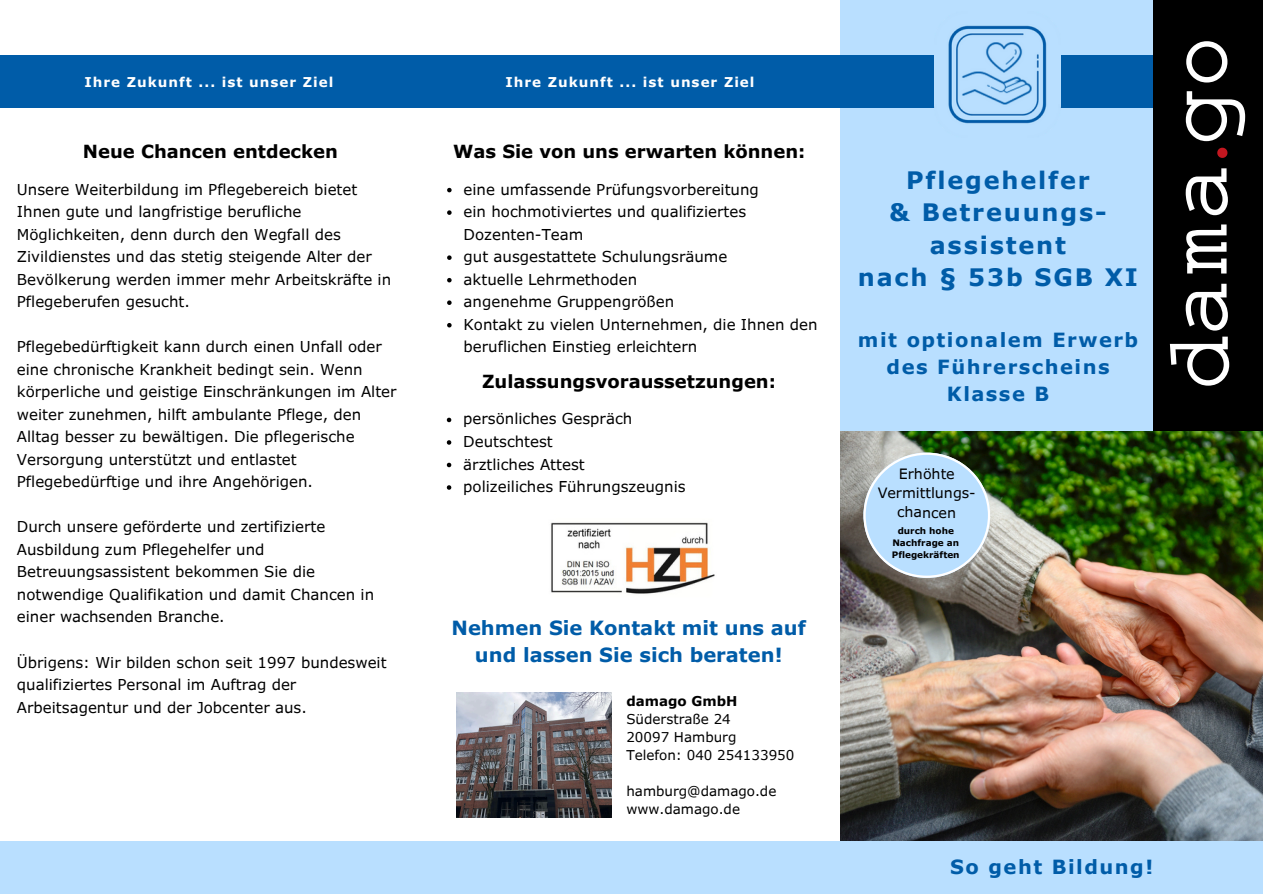
<style>
.page{position:relative;width:1263px;height:894px;background:#fff}
.page>*{position:absolute;margin:0;border:0;box-sizing:border-box;transform-origin:0 0}
.t1{font:700 24px/32.7px "Verdana Pro";letter-spacing:.075em;color:#005ca8;text-align:center}
.t2{font:700 19.5px/27px "Verdana Pro";letter-spacing:.075em;color:#005ca8;text-align:center}
.t3{font:700 19.5px/27px "Verdana Pro";color:#005ca8;text-align:center}
.t4{font:700 18px "Verdana Pro";color:#000}
.t5{font:15px/22.5px "Verdana Pro";color:#000}
.t6{font:14.25px/19.4px "Verdana Pro";letter-spacing:-.005em;color:#000;text-align:center}
.t7{font:13.5px/18px "Verdana Pro";color:#000}
.t8{font:700 13.5px "Verdana Pro";letter-spacing:.075em;color:#fff}
.t9{font:700 8.85px "Verdana Pro";letter-spacing:-.005em;color:#000}
.s1{font-weight:700}
</style>
<div class="page">
<img style="left:457px;top:692px;width:155px;height:125px">
<div style="left:840px;top:0;width:423px;height:650px;background:#b9dfff"></div>
<svg style="left:447px;top:188px;width:5px;height:4px"></svg>
<svg style="left:447px;top:210px;width:5px;height:5px"></svg>
<svg style="left:447px;top:255px;width:5px;height:5px"></svg>
<svg style="left:447px;top:278px;width:5px;height:4px"></svg>
<svg style="left:447px;top:300px;width:5px;height:5px"></svg>
<svg style="left:447px;top:323px;width:5px;height:4px"></svg>
<svg style="left:447px;top:417px;width:4px;height:5px"></svg>
<svg style="left:447px;top:440px;width:4px;height:4px"></svg>
<svg style="left:447px;top:462px;width:4px;height:5px"></svg>
<svg style="left:447px;top:485px;width:4px;height:4px"></svg>
<img style="left:551px;top:522px;width:164px;height:72px">
<div style="left:0;top:55px;width:1163px;height:53px;background:#005ca8"></div>
<img style="left:935px;top:25px;width:126px;height:99px">
<div style="left:1154px;top:0;width:109px;height:456px;background:#000"></div>
<svg style="left:1170px;top:336px;width:59px;height:49px"></svg>
<svg style="left:1186px;top:284px;width:42px;height:46px"></svg>
<svg style="left:1186px;top:224px;width:40px;height:49px"></svg>
<svg style="left:1186px;top:168px;width:42px;height:47px"></svg>
<svg style="left:1186px;top:91px;width:59px;height:50px"></svg>
<svg style="left:1186px;top:41px;width:41px;height:41px"></svg>
<svg style="left:1217px;top:148px;width:10px;height:10px"></svg>
<img style="left:840px;top:432px;width:423px;height:408px">
<div style="left:0;top:840px;width:1263px;height:53px;background:#b9dfff"></div>
<svg style="left:863px;top:452px;width:127px;height:125px"></svg>
<h4 class="t8" style="left:84px;top:73px;width:251px">Ihre Zukunft ... ist unser Ziel</h4>
<p class="t8" style="left:505px;top:73px;width:251px">Ihre Zukunft ... ist unser Ziel</p>
<h4 class="t4" style="left:83px;top:140px;width:257px">Neue Chancen entdecken</h4>
<h4 class="t4" style="left:453px;top:140px;width:354px">Was Sie von uns erwarten können:</h4>
<h4 class="t5" style="left:464px;top:177px;width:297px">eine umfassende Prüfungsvorbereitung</h4>
<p class="t5" style="left:464px;top:200px;width:284px">ein hochmotiviertes und qualifiziertes<br>Dozenten-Team</p>
<p class="t5" style="left:464px;top:245px;width:265px">gut ausgestattete Schulungsräume</p>
<p class="t5" style="left:464px;top:267px;width:175px">aktuelle Lehrmethoden</p>
<p class="t5" style="left:464px;top:290px;width:212px">angenehme Gruppengrößen</p>
<p class="t5" style="left:464px;top:312px;width:356px">Kontakt zu vielen Unternehmen, die Ihnen den beruflichen Einstieg erleichtern</p>
<p class="t4" style="left:482px;top:370px;width:295px">Zulassungsvoraussetzungen:</p>
<p class="t5" style="left:463px;top:407px;width:171px">persönliches Gespräch</p>
<h2 class="t5" style="left:463px;top:429px;width:91px">Deutschtest</h2>
<p class="t5" style="left:463px;top:452px;width:123px">ärztliches Attest</p>
<p class="t5" style="left:463px;top:474px;width:224px">polizeiliches Führungszeugnis</p>
<h3 class="t5" style="left:17px;top:177px;width:376px">Unsere Weiterbildung im Pflegebereich bietet Ihnen gute und langfristige berufliche Möglichkeiten, denn durch den Wegfall des Zivildienstes und das stetig steigende Alter der Bevölkerung werden immer mehr Arbeitskräfte in Pflegeberufen gesucht.</h3>
<h3 class="t5" style="left:17px;top:335px;width:381px">Pflegebedürftigkeit kann durch einen Unfall oder eine chronische Krankheit bedingt sein. Wenn körperliche und geistige Einschränkungen im Alter weiter zunehmen, hilft ambulante Pflege, den Alltag besser zu bewältigen. Die pflegerische Versorgung unterstützt und entlastet Pflegebedürftige und ihre Angehörigen.</h3>
<h2 class="t5" style="left:17px;top:515px;width:359px">Durch unsere geförderte und zertifizierte Ausbildung zum Pflegehelfer und Betreuungsassistent bekommen Sie die notwendige Qualifikation und damit Chancen in einer wachsenden Branche.</h2>
<h2 class="t5" style="left:17px;top:650px;width:371px">Übrigens: Wir bilden schon seit 1997 bundesweit qualifiziertes Personal im Auftrag der<br>Arbeitsagentur und der Jobcenter aus.</h2>
<h4 class="t3" style="left:451px;top:613px;width:356px">Nehmen Sie Kontakt mit uns auf und lassen Sie sich beraten!</h4>
<h2 class="t7" style="left:626px;top:691px;width:170px"><span class="s1">damago GmbH<br></span>Süderstraße 24<br>20097 Hamburg<br>Telefon: 040 254133950</h2>
<p class="t7" style="left:626px;top:781px;width:152px">hamburg@damago.de www.damago.de</p>
<p class="t1" style="left:858px;top:162px;width:282px">Pflegehelfer<br>&amp; Betreuungs&shy;assistent<br>nach § 53b SGB XI</p>
<h1 class="t2" style="left:858px;top:326px;width:282px">mit optionalem Erwerb des Führerscheins<br>Klasse B</h1>
<p class="t6" style="left:878px;top:463px;width:100px">Erhöhte<br>Vermittlungs&shy;chancen</p>
<p class="t9" style="left:898px;top:524px;width:58px">durch hohe</p>
<p class="t9" style="left:892px;top:536px;width:68px">Nachfrage an</p>
<p class="t9" style="left:892px;top:548px;width:69px">Pflegekräften</p>
<h2 class="t2" style="left:950px;top:852px;width:204px">So geht Bildung!</h2>
</div>
